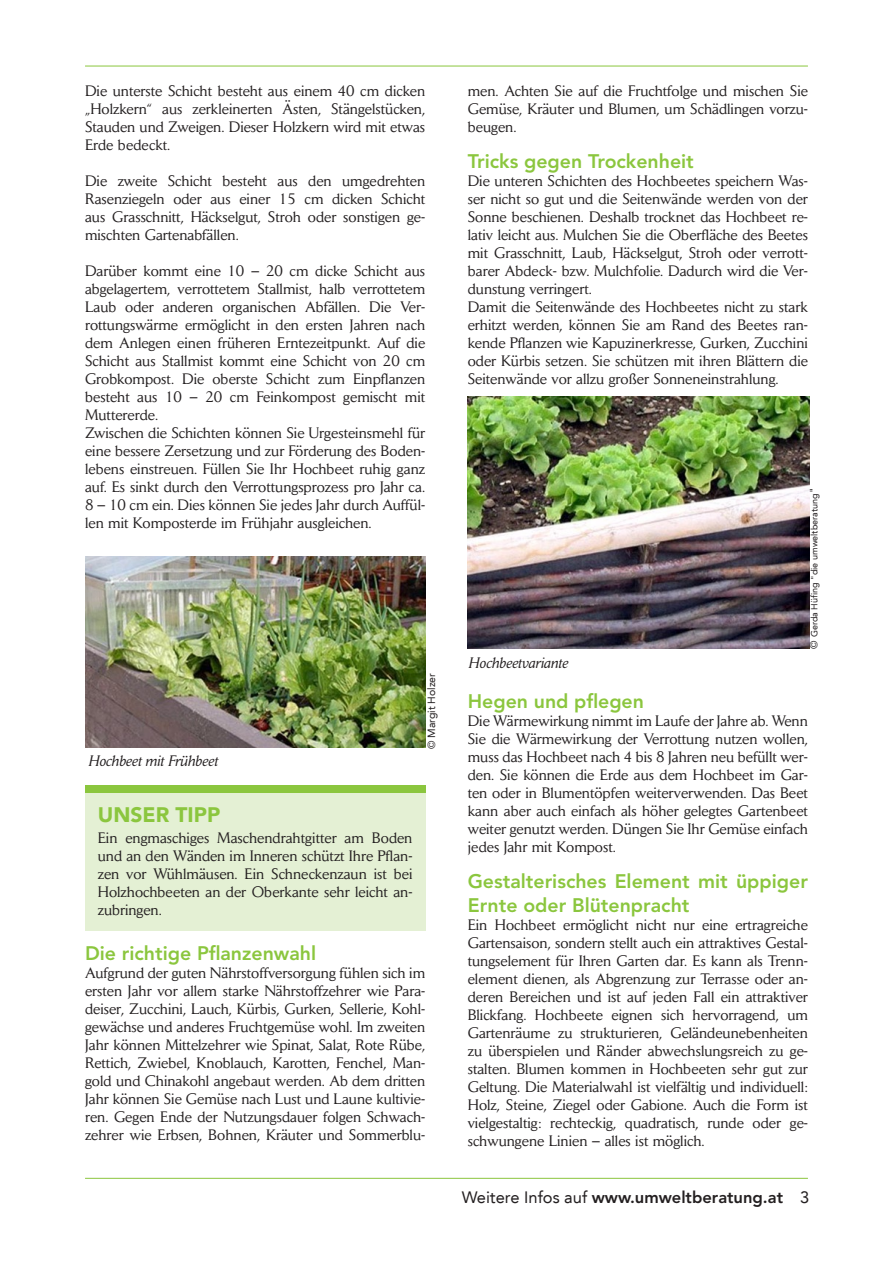
<style>
.page{position:relative;width:893px;height:1263px;background:#fff}
.page>*{position:absolute;margin:0;border:0;box-sizing:border-box;transform-origin:0 0}
.dieumweltberatung{font:900 21px "Avenir LT";color:#8bc63e}
.t1{font:800 19.5px/23.4px "Avenir LT Std";color:#8bc63e}
.t2{font:800 16.5px "Avenir LT Std";color:#231f20}
.t3{font:16.5px "Avenir LT";color:#231f20}
.dieumweltberatung-2{font:15px/18px "Daily News BQ";color:#231f20;text-align:justify}
.t4{font:italic 15px "Daily News BQ";color:#231f20}
.t5{font:10.5px "Avenir LT";color:#231f20}
.t6{font:9px "Avenir LT";color:#231f20}
.s1{font-size:10.5px}
.s2{font-family:"Avenir LT";font-weight:400}
</style>
<div class="page">
<hr style="left:85px;top:66px;width:723px;height:1px;background:#8bc63e">
<hr style="left:85px;top:1178px;width:723px;height:1px;background:#8bc63e">
<img style="left:85px;top:557px;width:340px;height:190px">
<img style="left:468px;top:396px;width:341px;height:252px">
<div style="left:85px;top:786px;width:340px;height:7px;background:#8bc63e"></div>
<div style="left:85px;top:793px;width:340px;height:137px;background:#e4f0d4"></div>
<p class="dieumweltberatung-2" style="left:85px;top:82px;width:342px">Die unterste Schicht besteht aus einem 40 cm dicken „Holzkern“ aus zerkleinerten Ästen, Stängelstücken, Stauden und Zweigen. Dieser Holzkern wird mit etwas Erde bedeckt.</p>
<p class="dieumweltberatung-2" style="left:85px;top:172px;width:342px">Die zweite Schicht besteht aus den umgedrehten Rasenziegeln oder aus einer 15 cm dicken Schicht aus Grasschnitt, Häckselgut, Stroh oder sonstigen ge&shy;mischten Gartenabfällen.</p>
<p class="dieumweltberatung-2" style="left:85px;top:262px;width:342px">Darüber kommt eine 10 – 20 cm dicke Schicht aus abgelagertem, verrottetem Stallmist, halb verrottetem Laub oder anderen organischen Abfällen. Die Ver&shy;rottungswärme ermöglicht in den ersten Jahren nach dem Anlegen einen früheren Erntezeitpunkt. Auf die Schicht aus Stallmist kommt eine Schicht von 20 cm Grobkompost. Die oberste Schicht zum Einpflanzen besteht aus 10 – 20 cm Feinkompost gemischt mit Muttererde.</p>
<p class="dieumweltberatung-2" style="left:85px;top:424px;width:342px">Zwischen die Schichten können Sie Urgesteinsmehl für eine bessere Zersetzung und zur Förderung des Boden&shy;lebens einstreuen. Füllen Sie Ihr Hochbeet ruhig ganz auf. Es sinkt durch den Verrottungsprozess pro Jahr ca.<br>8 – 10 cm ein. Dies können Sie jedes Jahr durch Auffül&shy;len mit Komposterde im Frühjahr ausgleichen.</p>
<p class="t4" style="left:88px;top:752px;width:131px">Hochbeet mit Frühbeet</p>
<p class="t5" style="left:425px;top:749px;width:77px;rotate:-90deg">© Margit Holzer</p>
<p class="dieumweltberatung" style="left:98px;top:802px;width:124px">UNSER TIPP</p>
<p class="dieumweltberatung-2" style="left:98px;top:828px;width:316px">Ein engmaschiges Maschendrahtgitter am Boden und an den Wänden im Inneren schützt Ihre Pflan&shy;zen vor Wühlmäusen. Ein Schneckenzaun ist bei Holzhochbeeten an der Oberkante sehr leicht an&shy;zubringen.</p>
<p class="t1" style="left:85px;top:942px;width:233px">Die richtige Pflanzenwahl</p>
<p class="dieumweltberatung-2" style="left:85px;top:964px;width:342px">Aufgrund der guten Nährstoffversorgung fühlen sich im ersten Jahr vor allem starke Nährstoffzehrer wie Para&shy;deiser, Zucchini, Lauch, Kürbis, Gurken, Sellerie, Kohl&shy;gewächse und anderes Fruchtgemüse wohl. Im zweiten Jahr können Mittelzehrer wie Spinat, Salat, Rote Rübe, Rettich, Zwiebel, Knoblauch, Karotten, Fenchel, Man&shy;gold und Chinakohl angebaut werden. Ab dem dritten Jahr können Sie Gemüse nach Lust und Laune kultivie&shy;ren. Gegen Ende der Nutzungsdauer folgen Schwach&shy;zehrer wie Erbsen, Bohnen, Kräuter und Sommerblu-</p>
<p class="dieumweltberatung-2" style="left:468px;top:82px;width:342px">men. Achten Sie auf die Fruchtfolge und mischen Sie Gemüse, Kräuter und Blumen, um Schädlingen vorzu&shy;beugen.</p>
<p class="t1" style="left:468px;top:150px;width:228px">Tricks gegen Trockenheit</p>
<p class="dieumweltberatung-2" style="left:468px;top:172px;width:342px">Die unteren Schichten des Hochbeetes speichern Was&shy;ser nicht so gut und die Seitenwände werden von der Sonne beschienen. Deshalb trocknet das Hochbeet re&shy;lativ leicht aus. Mulchen Sie die Oberfläche des Beetes mit Grasschnitt, Laub, Häckselgut, Stroh oder verrott&shy;barer Abdeck- bzw. Mulchfolie. Dadurch wird die Ver&shy;dunstung verringert.</p>
<p class="dieumweltberatung-2" style="left:468px;top:298px;width:342px">Damit die Seitenwände des Hochbeetes nicht zu stark erhitzt werden, können Sie am Rand des Beetes ran&shy;kende Pflanzen wie Kapuzinerkresse, Gurken, Zucchini oder Kürbis setzen. Sie schützen mit ihren Blättern die Seitenwände vor allzu großer Sonneneinstrahlung.</p>
<p class="t4" style="left:469px;top:653px;width:101px">Hochbeetvariante</p>
<p class="t6" style="left:809px;top:648px;width:162px;rotate:-90deg"><span class="s1">©</span> Gerda Hüfing "die umweltberatung<span class="s1">"</span></p>
<p class="t1" style="left:468px;top:690px;width:178px">Hegen und pflegen</p>
<p class="dieumweltberatung-2" style="left:468px;top:712px;width:342px">Die Wärmewirkung nimmt im Laufe der Jahre ab. Wenn Sie die Wärmewirkung der Verrottung nutzen wollen, muss das Hochbeet nach 4 bis 8 Jahren neu befüllt wer&shy;den. Sie können die Erde aus dem Hochbeet im Gar&shy;ten oder in Blumentöpfen weiterverwenden. Das Beet kann aber auch einfach als höher gelegtes Gartenbeet weiter genutzt werden. Düngen Sie Ihr Gemüse einfach jedes Jahr mit Kompost.</p>
<p class="t1" style="left:468px;top:870px;width:342px">Gestalterisches Element mit üppiger<br>Ernte oder Blütenpracht</p>
<p class="dieumweltberatung-2" style="left:468px;top:915px;width:342px">Ein Hochbeet ermöglicht nicht nur eine ertragreiche Gartensaison, sondern stellt auch ein attraktives Gestal&shy;tungselement für Ihren Garten dar. Es kann als Trenn&shy;element dienen, als Abgrenzung zur Terrasse oder an&shy;deren Bereichen und ist auf jeden Fall ein attraktiver Blickfang. Hochbeete eignen sich hervorragend, um Gartenräume zu strukturieren, Geländeunebenheiten zu überspielen und Ränder abwechslungsreich zu ge&shy;stalten. Blumen kommen in Hochbeeten sehr gut zur Geltung. Die Materialwahl ist vielfältig und individuell:<br>Holz, Steine, Ziegel oder Gabione. Auch die Form ist vielgestaltig: rechteckig, quadratisch, runde oder ge&shy;schwungene Linien – alles ist möglich.</p>
<p class="t2" style="left:462px;top:1188px;width:323px"><span class="s2">Weitere Infos auf</span> www.umweltberatung.at</p>
<p class="t3" style="left:800px;top:1188px;width:11px">3</p>
</div>
